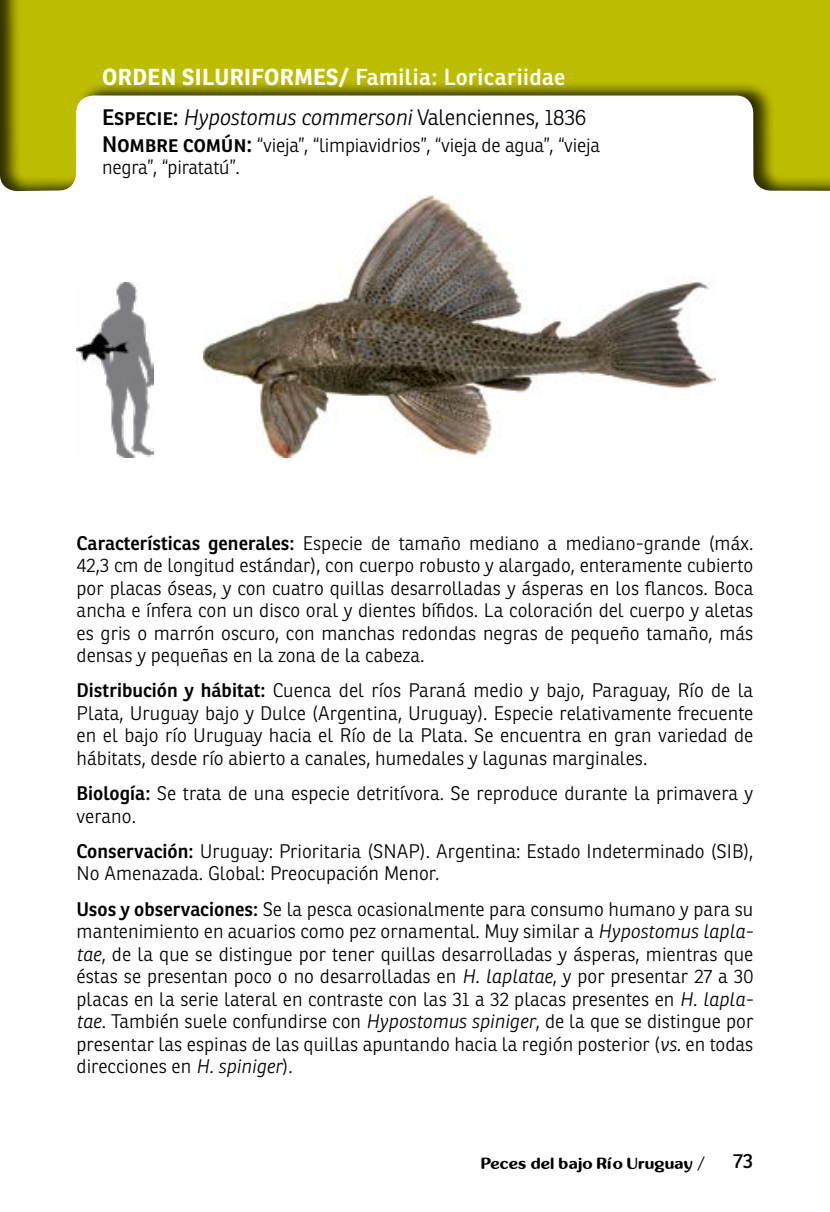
<style>
.page{position:relative;width:830px;height:1212px;background:#fff}
.page>*{position:absolute;margin:0;border:0;box-sizing:border-box;transform-origin:0 0}
.t1{font:600 22.5px "Ronnia";letter-spacing:.02em;color:#fff}
.t2{font:italic 300 21.82px "Ronnia";letter-spacing:-.01em;color:#000}
.t3{font:20.25px "Ronnia";color:#000}
.t4{font:300 19.12px/22.5px "Ronnia";color:#000}
.t5{font:700 16.2px "inglobal";color:#000}
.s1{font-weight:700}
.s2{font-weight:600;font-style:normal}
.s3{font-style:normal}
.s4{font-weight:600;font-size:21.82px}
.s5{font-weight:600}
.s6{font-style:italic}
</style>
<div class="page">
<div style="left:0;top:0;width:829px;height:194px;background:#000;opacity:.75"></div>
<img style="left:203px;top:195px;width:511px;height:262px">
<img style="left:77px;top:282px;width:77px;height:175px">
<p class="t1" style="left:102px;top:63px;width:464px"><span class="s1">ORDEN SILURIFORMES/</span> Familia: Loricariidae</p>
<p class="t2" style="left:102px;top:104px;width:485px"><span class="s2">Especie:</span> Hypostomus commersoni <span class="s3">Valenciennes, 1836</span></p>
<p class="t4" style="left:102px;top:134px;width:499px"><span class="s4">Nombre común:</span> “vieja”, “limpiavidrios”, “vieja de agua”, “vieja negra”, “piratatú”.</p>
<p class="t4" style="left:77px;top:531px;width:678px;text-align:justify"><span class="s5">Características generales:</span> Especie de tamaño mediano a mediano-grande (máx.<br>42,3 cm de longitud estándar), con cuerpo robusto y alargado, enteramente cubierto por placas óseas, y con cuatro quillas desarrolladas y ásperas en los flancos. Boca ancha e ínfera con un disco oral y dientes bífidos. La coloración del cuerpo y aletas es gris o marrón oscuro, con manchas redondas negras de pequeño tamaño, más densas y pequeñas en la zona de la cabeza.</p>
<p class="t4" style="left:77px;top:679px;width:678px;text-align:justify"><span class="s5">Distribución y hábitat:</span> Cuenca del ríos Paraná medio y bajo, Paraguay, Río de la Plata, Uruguay bajo y Dulce (Argentina, Uruguay). Especie relativamente frecuente en el bajo río Uruguay hacia el Río de la Plata. Se encuentra en gran variedad de hábitats, desde río abierto a canales, humedales y lagunas marginales.</p>
<p class="t4" style="left:77px;top:782px;width:678px"><span class="s5">Biología:</span> Se trata de una especie detritívora. Se reproduce durante la primavera y verano.</p>
<p class="t4" style="left:77px;top:840px;width:678px"><span class="s5">Conservación:</span> Uruguay: Prioritaria (SNAP). Argentina: Estado Indeterminado (SIB),<br>No Amenazada. Global: Preocupación Menor.</p>
<p class="t4" style="left:77px;top:897px;width:678px;text-align:justify"><span class="s5">Usos y observaciones:</span> Se la pesca ocasionalmente para consumo humano y para su mantenimiento en acuarios como pez ornamental. Muy similar a <span class="s6">Hypostomus lapla&shy;tae</span>, de la que se distingue por tener quillas desarrolladas y ásperas, mientras que éstas se presentan poco o no desarrolladas en <span class="s6">H. laplatae</span>, y por presentar 27 a 30 placas en la serie lateral en contraste con las 31 a 32 placas presentes en <span class="s6">H. lapla&shy;tae</span>. También suele confundirse con <span class="s6">Hypostomus spiniger</span>, de la que se distingue por presentar las espinas de las quillas apuntando hacia la región posterior (<span class="s6">vs.</span> en todas direcciones en <span class="s6">H. spiniger</span>).</p>
<p class="t5" style="left:481px;top:1154px;width:225px">Peces del bajo Río Uruguay /</p>
<p class="t3" style="left:732px;top:1148px;width:22px">73</p>
</div>
